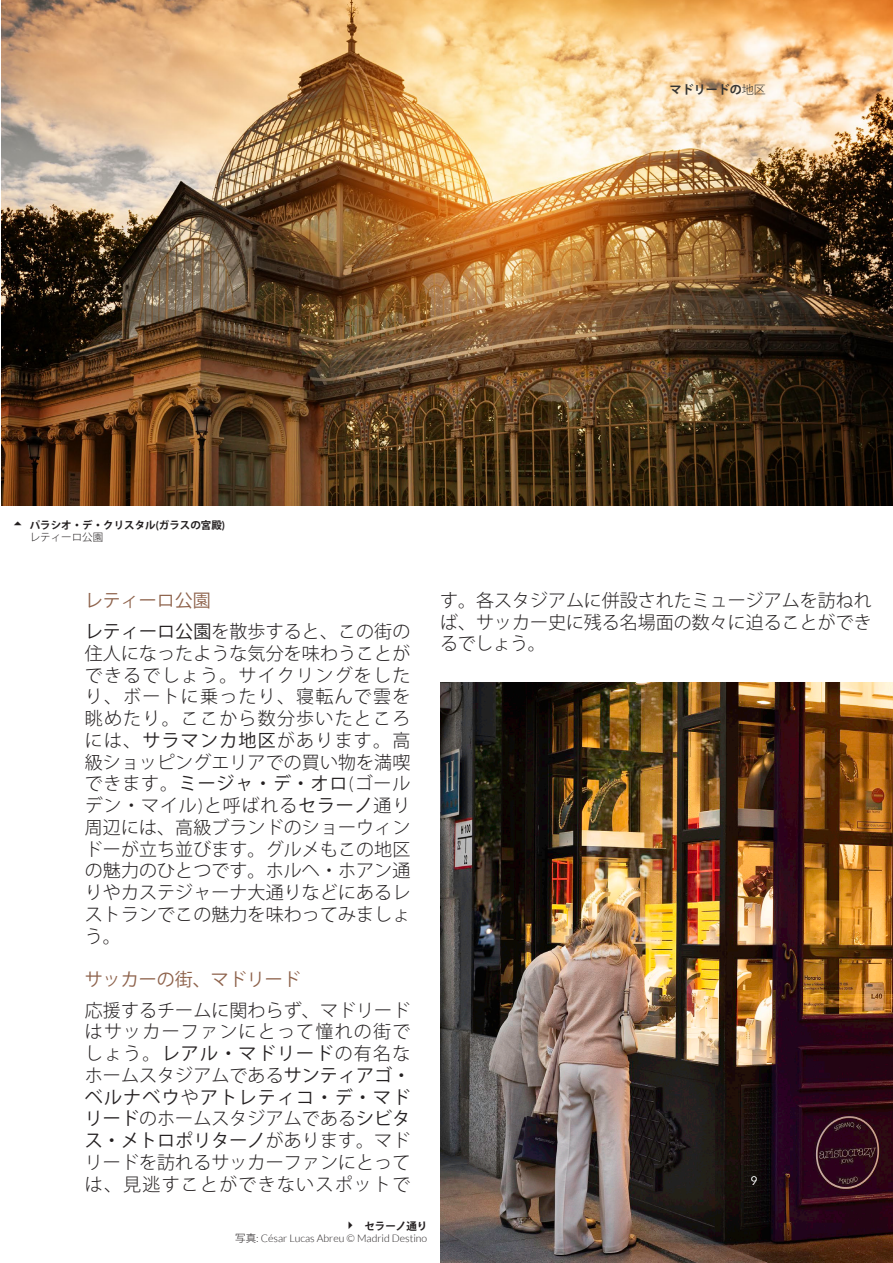
<style>
.page{position:relative;width:893px;height:1263px;background:#fff}
.page>*{position:absolute;margin:0;border:0;box-sizing:border-box;transform-origin:0 0}
.Body{font:300 18px/21.8px "Koz Go Pro";letter-spacing:.005em;color:#231f20;text-align:justify}
.t1{font:18px "Koz Go Pro";color:#8d614a}
.t2{font:700 12px "Koz Go Pro";color:#353534}
.t3{font:300 12px "Lato";color:#fff}
.PIE_ARRIBA{font:300 10.5px "Lato";color:#231f20}
.t4{font:700 10.5px "Koz Go Pro";color:#231f20}
.PIE_ARRIBA-2{font:300 10.5px "Koz Go Pro";color:#231f20}
.s1{font-weight:300}
.s2{font-family:"Lato"}
.s3{font-weight:400}
.s4{font-family:"Koz Go Pro"}
.s5{color:#353534}
</style>
<div class="page">
<img style="left:1px;top:0;width:892px;height:505px">
<img style="left:440px;top:682px;width:453px;height:581px">
<p class="t2" style="left:670px;top:82px;width:97px">マドリードの<span class="s1">地区</span></p>
<p class="t4" style="left:30px;top:518px;width:197px">パラシオ・デ・クリスタル<span class="s2">(</span>ガラスの宮殿<span class="s2">)</span></p>
<p class="PIE_ARRIBA-2" style="left:30px;top:531px;width:75px">レティーロ公園</p>
<h3 class="t1" style="left:85px;top:589px;width:127px">レティーロ公園</h3>
<p class="Body" style="left:85px;top:621px;width:327px"><span class="s3">レティーロ公園</span>を散歩すると、この街の住人になったような気分を味わうことができるでしょう。サイクリングをしたり、ボートに乗ったり、寝転んで雲を眺めたり。ここから数分歩いたところには、<span class="s3">サラマンカ地区</span>があります。高級ショッピングエリアでの買い物を満喫できます。<span class="s3">ミージャ・デ・オロ</span><span class="s2">(</span>ゴールデン・マイル<span class="s2">)</span>と呼ばれる<span class="s3">セラーノ</span>通り周辺には、高級ブランドのショーウィンドーが立ち並びます。グルメもこの地区の魅力のひとつです。ホルヘ・ホアン通りやカステジャーナ大通りなどにあるレストランでこの魅力を味わってみましょう。</p>
<h3 class="t1" style="left:85px;top:967px;width:217px">サッカーの街、マドリード</h3>
<p class="Body" style="left:85px;top:999px;width:327px">応援するチームに関わらず、マドリードはサッカーファンにとって憧れの街でしょう。<span class="s3">レアル・マドリード</span>の有名なホームスタジアムである<span class="s3">サンティアゴ・ベルナベウ</span>や<span class="s3">アトレティコ・デ・マドリード</span>のホームスタジアムである<span class="s3">シビタス・メトロポリターノ</span>があります。マドリードを訪れるサッカーファンにとっては、見逃すことができないスポットで</p>
<p class="t4" style="left:364px;top:1219px;width:64px">セラーノ通り</p>
<p class="PIE_ARRIBA" style="left:235px;top:1233px;width:194px"><span class="s4">写真</span>: César Lucas Abreu © Madrid Destino</p>
<p class="Body" style="left:440px;top:590px;width:433px">す。各スタジアムに併設されたミュージアムを訪ねれば、サッカー史に残る名場面の数々に迫ることができるでしょう。</p>
<p class="t3" style="left:750px;top:1174px;width:16px">9<span class="s5">9</span></p>
</div>
